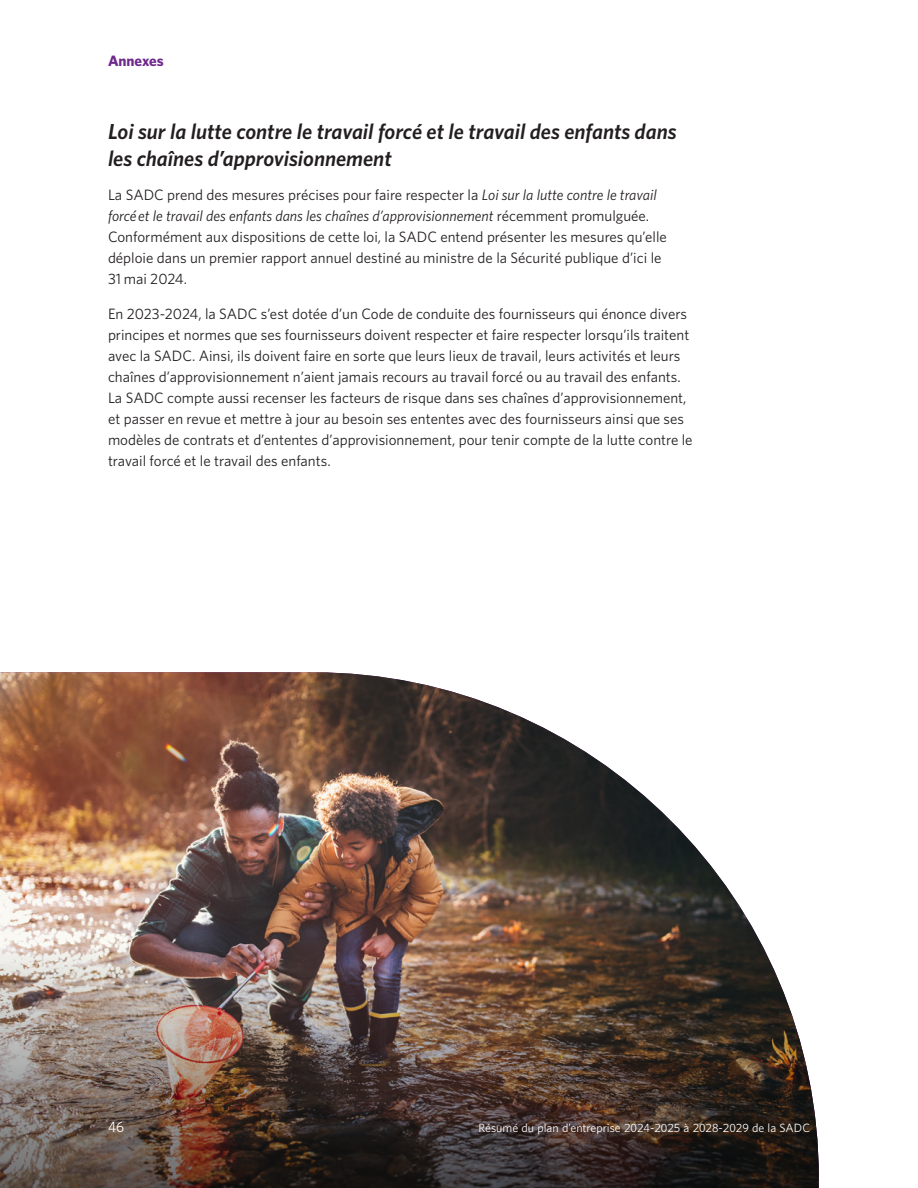
<style>
.page{position:relative;width:918px;height:1188px;background:#fff}
.page>*{position:absolute;margin:0;border:0;box-sizing:border-box;transform-origin:0 0}
.t1{font:italic 600 21.75px/27px "Whitney";color:#231f20}
.t2{font:15px/21px "Whitney";color:#231f20}
.t3{font:700 15px "Whitney";color:#6e298c}
.t4{font:15px "Whitney";color:#fff}
.t5{font:12px "Whitney";color:#fff}
.s1{font-style:italic}
</style>
<div class="page">
<img style="left:0;top:672px;width:819px;height:516px">
<p class="t3" style="left:108px;top:51px;width:57px">Annexes</p>
<h2 class="t1" style="left:108px;top:117px;width:570px">Loi sur la lutte contre le travail forcé et le travail des enfants dans les chaînes d’approvisionnement</h2>
<p class="t2" style="left:108px;top:184px;width:561px">La SADC prend des mesures précises pour faire respecter la <span class="s1">Loi sur la lutte contre le travail forcé et le travail des enfants dans les chaînes d’approvisionnement</span> récemment promulguée.<br>Conformément aux dispositions de cette loi, la SADC entend présenter les mesures qu’elle déploie dans un premier rapport annuel destiné au ministre de la Sécurité publique d’ici le 31 mai 2024.</p>
<p class="t2" style="left:108px;top:303px;width:586px">En 2023-2024, la SADC s’est dotée d’un Code de conduite des fournisseurs qui énonce divers principes et normes que ses fournisseurs doivent respecter et faire respecter lorsqu’ils traitent avec la SADC. Ainsi, ils doivent faire en sorte que leurs lieux de travail, leurs activités et leurs chaînes d’approvisionnement n’aient jamais recours au travail forcé ou au travail des enfants.<br>La SADC compte aussi recenser les facteurs de risque dans ses chaînes d’approvisionnement, et passer en revue et mettre à jour au besoin ses ententes avec des fournisseurs ainsi que ses modèles de contrats et d’ententes d’approvisionnement, pour tenir compte de la lutte contre le travail forcé et le travail des enfants.</p>
<p class="t4" style="left:108px;top:1117px;width:18px">46</p>
<p class="t5" style="left:479px;top:1120px;width:333px">Résumé du plan d’entreprise 2024-2025 à 2028-2029 de la SADC</p>
</div>
